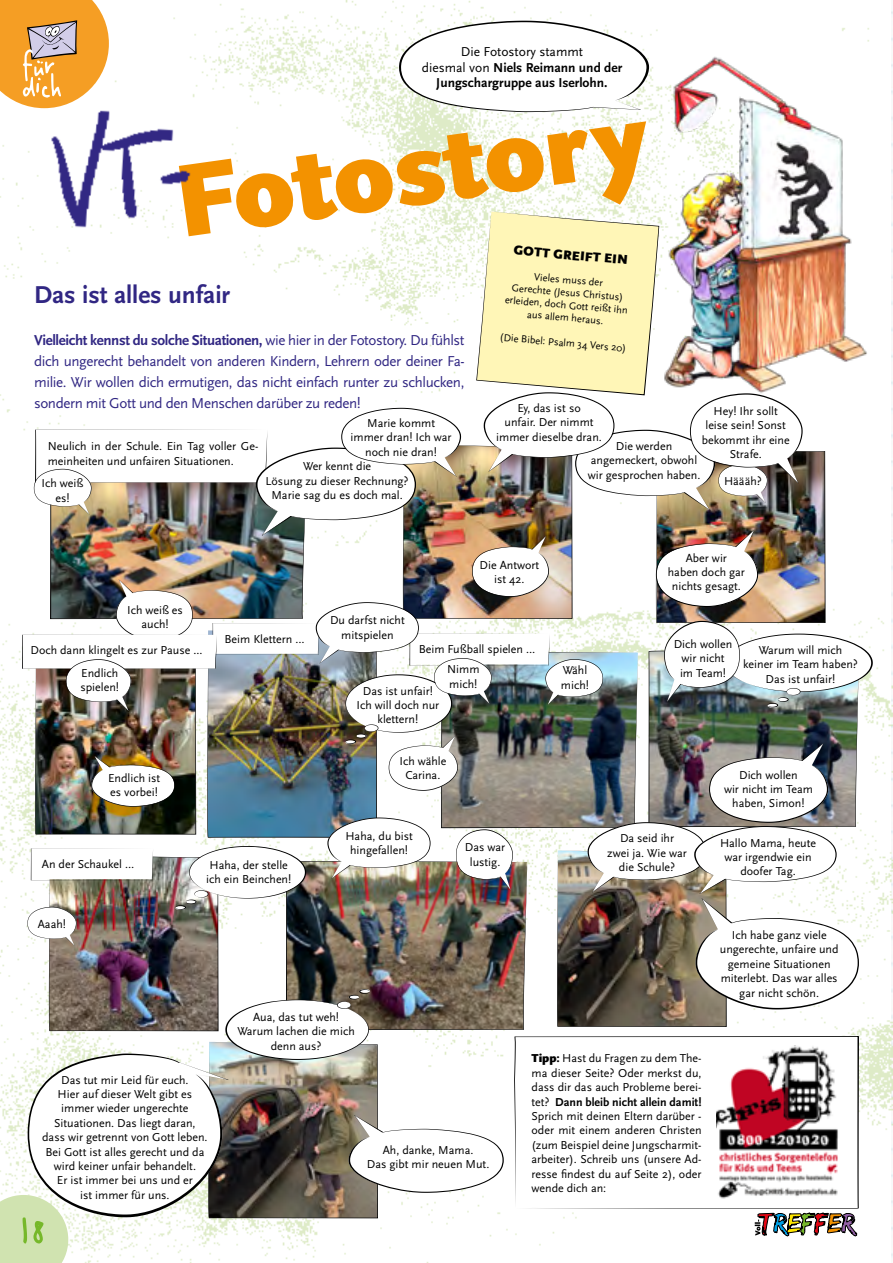
<style>
.page{position:relative;width:893px;height:1263px;background:#fff}
.page>*{position:absolute;margin:0;border:0;box-sizing:border-box;transform-origin:0 0}
.t1{font:900 107.55px "Scala Sans OT";color:#f39200}
.t2{font:90px "Handschrift";color:#76b82a}
.t3{font:51px "Druckschrift";letter-spacing:-.08em;color:#fff}
.t4{font:700 25.5px "Scala Sans OT";color:#312783}
.t5{font:15px/21px "Scala Sans OT";letter-spacing:-.025em;color:#312783;text-align:justify}
.t6{font:700 13.5px/15.8px "Scala Sans OT";color:#000;text-align:center}
.t7{font:900 13.35px "Scala Sans OT";color:#000}
.t8{font:12px/14.4px "Scala Sans OT";color:#000;text-align:center}
.t9{font:10.5px/12.6px "Scala Sans OT";color:#000;text-align:center}
.s1{font-weight:400}
.s2{font-weight:700}
.s3{font-weight:900}
</style>
<div class="page">
<img style="left:0;top:0;width:893px;height:1258px">
<svg style="left:399px;top:21px;width:250px;height:91px"></svg>
<img style="left:33px;top:107px;width:166px;height:105px">
<img style="left:650px;top:49px;width:243px;height:357px">
<svg style="left:0;top:0;width:109px;height:108px;background:#eca950"></svg>
<img style="left:0;top:212px;width:873px;height:1051px">
<h3 class="t3" style="left:20px;top:66px;width:45px">fürdich</h3>
<p class="t6" style="left:422px;top:44px;width:202px"><span class="s1">Die Fotostory stammt<br>diesmal von</span> Niels Reimann und der<br>Jungschargruppe aus Iserlohn.</p>
<h1 class="t1" style="left:167px;top:142px;width:478px;rotate:-8deg">Fotostory</h1>
<h3 class="t4" style="left:34px;top:280px;width:198px">Das ist alles unfair</h3>
<p class="t5" style="left:34px;top:330px;width:432px"><span class="s2">Vielleicht kennst du solche Situationen,</span> wie hier in der Fotostory. Du fühlst dich ungerecht behandelt von anderen Kindern, Lehrern oder deiner Fa&shy;milie. Wir wollen dich ermutigen, das nicht einfach runter zu schlucken, sondern mit Gott und den Menschen darüber zu reden!</p>
<p class="t8" style="left:48px;top:439px;width:212px;text-align:left">Neulich in der Schule. Ein Tag voller Ge&shy;meinheiten und unfairen Situationen.</p>
<p class="t8" style="left:42px;top:476px;width:43px">Ich weiß es!</p>
<p class="t8" style="left:351px;top:416px;width:103px">Marie kommt immer dran! Ich war noch nie dran!</p>
<p class="t8" style="left:266px;top:459px;width:144px">Wer kennt die<br>Lösung zu dieser Rechnung?<br>Marie sag du es doch mal.</p>
<p class="t7" style="left:514px;top:243px;width:116px;rotate:5deg">GOTT GREIFT EIN</p>
<p class="t9" style="left:508px;top:268px;width:125px;rotate:5deg">Vieles muss der<br>Gerechte (Jesus Christus) erleiden, doch Gott reißt ihn aus allem heraus.</p>
<p class="t9" style="left:500px;top:331px;width:128px;rotate:5deg">(Die Bibel: Psalm 34 Vers 20)</p>
<p class="t8" style="left:496px;top:401px;width:107px">Ey, das ist so<br>unfair. Der nimmt immer dieselbe dran.</p>
<p class="t8" style="left:702px;top:404px;width:90px">Hey! Ihr sollt leise sein! Sonst bekommt ihr eine<br>Strafe.</p>
<p class="t8" style="left:588px;top:439px;width:114px">Die werden angemeckert, obwohl wir gesprochen haben.</p>
<p class="t8" style="left:724px;top:474px;width:39px">Häääh?</p>
<p class="t8" style="left:479px;top:558px;width:61px">Die Antwort ist 42.</p>
<p class="t8" style="left:668px;top:551px;width:79px">Aber wir<br>haben doch gar nichts gesagt.</p>
<p class="t8" style="left:127px;top:603px;width:57px">Ich weiß es auch!</p>
<p class="t8" style="left:81px;top:639px;width:123px;line-height:22.4px;text-align:left;text-indent:-51px">Doch dann klingelt es zur Pause ...<br>Endlich</p>
<p class="t8" style="left:80px;top:680px;width:40px">spielen!</p>
<p class="t8" style="left:225px;top:632px;width:81px">Beim Klettern …</p>
<p class="t8" style="left:108px;top:771px;width:54px;text-align:left">Endlich ist es vorbei!</p>
<p class="t8" style="left:42px;top:857px;width:94px">An der Schaukel …</p>
<p class="t8" style="left:38px;top:917px;width:30px">Aaah!</p>
<p class="t8" style="left:206px;top:858px;width:87px;text-align:left">Haha, der stelle ich ein Beinchen!</p>
<p class="t8" style="left:330px;top:613px;width:76px">Du darfst nicht mitspielen</p>
<p class="t8" style="left:419px;top:642px;width:118px">Beim Fußball spielen …</p>
<p class="t8" style="left:357px;top:684px;width:84px">Das ist unfair!<br>Ich will doch nur klettern!</p>
<p class="t8" style="left:447px;top:662px;width:34px;text-align:left">Nimm mich!</p>
<p class="t8" style="left:399px;top:754px;width:49px">Ich wähle<br>Carina.</p>
<p class="t8" style="left:345px;top:829px;width:69px">Haha, du bist hingefallen!</p>
<p class="t8" style="left:465px;top:840px;width:42px">Das war lustig.</p>
<p class="t8" style="left:237px;top:1010px;width:119px">Aua, das tut weh!<br>Warum lachen die mich denn aus?</p>
<p class="t8" style="left:561px;top:663px;width:30px;text-align:left">Wähl mich!</p>
<p class="t8" style="left:674px;top:637px;width:60px">Dich wollen wir nicht im Team!</p>
<p class="t8" style="left:743px;top:643px;width:116px">Warum will mich keiner im Team haben?<br>Das ist unfair!</p>
<p class="t8" style="left:724px;top:768px;width:90px">Dich wollen<br>wir nicht im Team haben, Simon!</p>
<p class="t8" style="left:607px;top:831px;width:81px">Da seid ihr<br>zwei ja. Wie war die Schule?</p>
<p class="t8" style="left:720px;top:836px;width:98px">Hallo Mama, heute war irgendwie ein doofer Tag.</p>
<p class="t8" style="left:720px;top:928px;width:120px">Ich habe ganz viele ungerechte, unfaire und gemeine Situationen miterlebt. Das war alles gar nicht schön.</p>
<p class="t8" style="left:42px;top:1073px;width:167px">Das tut mir Leid für euch.<br>Hier auf dieser Welt gibt es immer wieder ungerechte<br>Situationen. Das liegt daran, dass wir getrennt von Gott leben.<br>Bei Gott ist alles gerecht und da wird keiner unfair behandelt.<br>Er ist immer bei uns und er<br>ist immer für uns.</p>
<h2 class="t2" style="left:18px;top:1198px;width:31px">18</h2>
<p class="t8" style="left:367px;top:1143px;width:124px">Ah, danke, Mama.<br>Das gibt mir neuen Mut.</p>
<p class="t8" style="left:531px;top:1051px;width:171px;text-align:justify"><span class="s3">Tipp:</span> Hast du Fragen zu dem The&shy;ma dieser Seite? Oder merkst du, dass dir das auch Probleme berei&shy;tet? <span class="s2">Dann bleib nicht allein damit!<br></span>Sprich mit deinen Eltern darüber - oder mit einem anderen Christen (zum Beispiel deine Jungscharmit&shy;arbeiter). Schreib uns (unsere Ad&shy;resse findest du auf Seite 2), oder wende dich an:</p>
</div>
